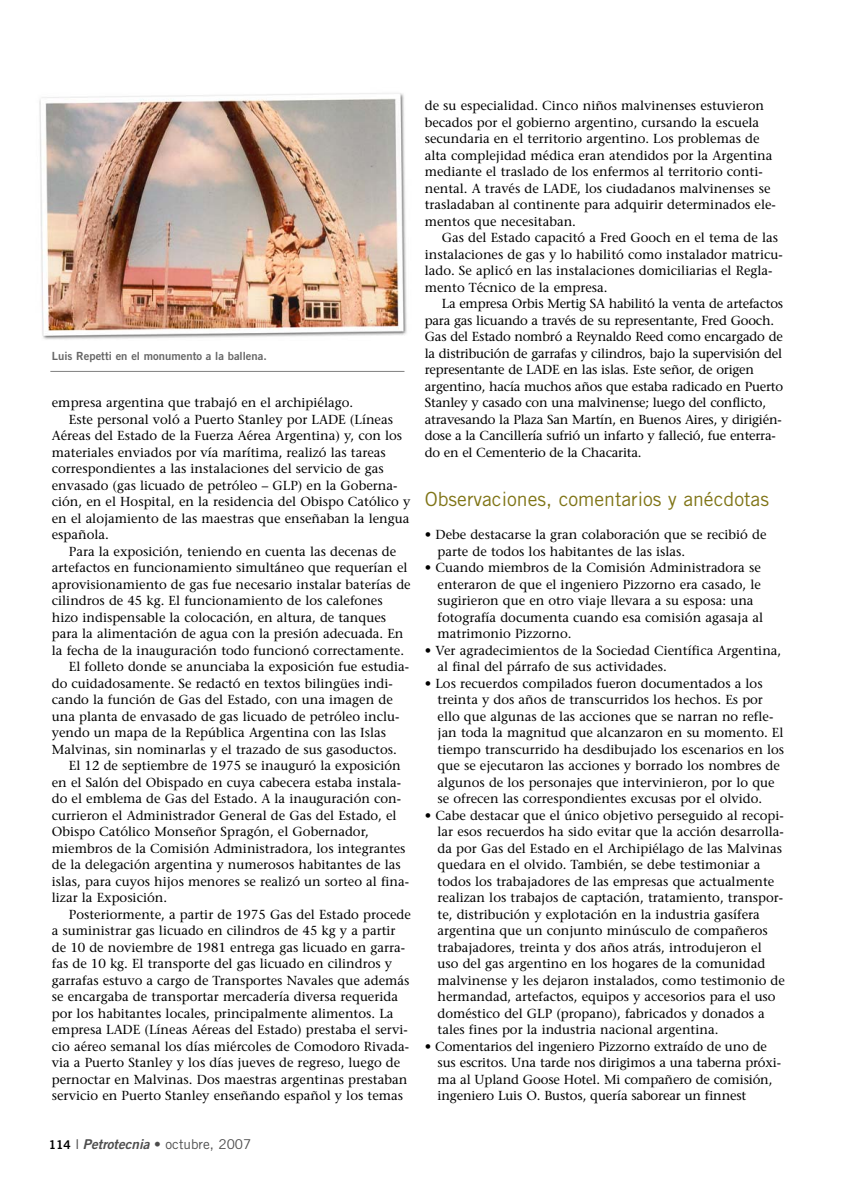
<style>
.page{position:relative;width:851px;height:1191px;background:#fff}
.page>*{position:absolute;margin:0;border:0;box-sizing:border-box;transform-origin:0 0}
.t1{font:19.5px "Trade Gothic";color:#807517}
.t2{font:13.5px "Trade Gothic";color:#4d4d4d}
.t3{font:13.05px/16.5px "Stone Serif";color:#000}
.t4{font:11.25px "Trade Gothic Bold Two";color:#666}
.s1{font-family:"Trade Gothic Bold Two";font-size:12px;color:#000}
.s2{font-family:"Trade Gothic Bold Two";font-style:italic}
</style>
<div class="page">
<img style="left:39px;top:93px;width:368px;height:247px">
<hr style="left:50px;top:371px;width:354px;height:1px;background:#808080">
<p class="t4" style="left:52px;top:352px;width:216px">Luis Repetti en el monumento a la ballena.</p>
<p class="t3" style="left:52px;top:395px;width:303px">empresa argentina que trabajó en el archipiélago.</p>
<p class="t3" style="left:69px;top:412px;width:325px">Este personal voló a Puerto Stanley por LADE (Líneas</p>
<p class="t3" style="left:52px;top:428px;width:352px">Aéreas del Estado de la Fuerza Aérea Argentina) y, con los</p>
<p class="t3" style="left:52px;top:445px;width:335px">materiales enviados por vía marítima, realizó las tareas</p>
<p class="t3" style="left:52px;top:461px;width:333px">correspondientes a las instalaciones del servicio de gas</p>
<p class="t3" style="left:52px;top:478px;width:347px">envasado (gas licuado de petróleo – GLP) en la Goberna-</p>
<p class="t3" style="left:52px;top:494px;width:360px">ción, en el Hospital, en la residencia del Obispo Católico y</p>
<p class="t3" style="left:52px;top:511px;width:359px">en el alojamiento de las maestras que enseñaban la lengua</p>
<p class="t3" style="left:52px;top:527px;width:59px">española.</p>
<p class="t3" style="left:69px;top:544px;width:329px">Para la exposición, teniendo en cuenta las decenas de</p>
<p class="t3" style="left:52px;top:560px;width:357px">artefactos en funcionamiento simultáneo que requerían el</p>
<p class="t3" style="left:52px;top:577px;width:360px">aprovisionamiento de gas fue necesario instalar baterías de</p>
<p class="t3" style="left:52px;top:593px;width:332px">cilindros de 45 kg. El funcionamiento de los calefones</p>
<p class="t3" style="left:52px;top:610px;width:336px">hizo indispensable la colocación, en altura, de tanques</p>
<p class="t3" style="left:52px;top:626px;width:353px">para la alimentación de agua con la presión adecuada. En</p>
<p class="t3" style="left:52px;top:643px;width:353px">la fecha de la inauguración todo funcionó correctamente.</p>
<p class="t3" style="left:69px;top:659px;width:341px">El folleto donde se anunciaba la exposición fue estudia-</p>
<p class="t3" style="left:52px;top:676px;width:342px">do cuidadosamente. Se redactó en textos bilingües indi-</p>
<p class="t3" style="left:52px;top:692px;width:342px">cando la función de Gas del Estado, con una imagen de</p>
<p class="t3" style="left:52px;top:709px;width:349px">una planta de envasado de gas licuado de petróleo inclu-</p>
<p class="t3" style="left:52px;top:725px;width:335px">yendo un mapa de la República Argentina con las Islas</p>
<p class="t3" style="left:52px;top:742px;width:346px">Malvinas, sin nominarlas y el trazado de sus gasoductos.</p>
<p class="t3" style="left:69px;top:758px;width:333px">El 12 de septiembre de 1975 se inauguró la exposición</p>
<p class="t3" style="left:52px;top:775px;width:351px">en el Salón del Obispado en cuya cabecera estaba instala-</p>
<p class="t3" style="left:52px;top:791px;width:351px">do el emblema de Gas del Estado. A la inauguración con-</p>
<p class="t3" style="left:52px;top:808px;width:346px">currieron el Administrador General de Gas del Estado, el</p>
<p class="t3" style="left:52px;top:824px;width:318px">Obispo Católico Monseñor Spragón, el Gobernador,</p>
<p class="t3" style="left:52px;top:841px;width:355px">miembros de la Comisión Administradora, los integrantes</p>
<p class="t3" style="left:52px;top:857px;width:350px">de la delegación argentina y numerosos habitantes de las</p>
<p class="t3" style="left:52px;top:874px;width:359px">islas, para cuyos hijos menores se realizó un sorteo al fina-</p>
<p class="t3" style="left:52px;top:890px;width:117px">lizar la Exposición.</p>
<p class="t3" style="left:69px;top:907px;width:343px">Posteriormente, a partir de 1975 Gas del Estado procede</p>
<p class="t3" style="left:52px;top:923px;width:345px">a suministrar gas licuado en cilindros de 45 kg y a partir</p>
<p class="t3" style="left:52px;top:940px;width:355px">de 10 de noviembre de 1981 entrega gas licuado en garra-</p>
<p class="t3" style="left:52px;top:956px;width:342px">fas de 10 kg. El transporte del gas licuado en cilindros y</p>
<p class="t3" style="left:52px;top:973px;width:359px">garrafas estuvo a cargo de Transportes Navales que además</p>
<p class="t3" style="left:52px;top:989px;width:347px">se encargaba de transportar mercadería diversa requerida</p>
<p class="t3" style="left:52px;top:1006px;width:343px">por los habitantes locales, principalmente alimentos. La</p>
<p class="t3" style="left:52px;top:1022px;width:357px">empresa LADE (Líneas Aéreas del Estado) prestaba el servi-</p>
<p class="t3" style="left:52px;top:1039px;width:358px">cio aéreo semanal los días miércoles de Comodoro Rivada-</p>
<p class="t3" style="left:52px;top:1055px;width:350px">via a Puerto Stanley y los días jueves de regreso, luego de</p>
<p class="t3" style="left:52px;top:1072px;width:357px">pernoctar en Malvinas. Dos maestras argentinas prestaban</p>
<p class="t3" style="left:52px;top:1088px;width:353px">servicio en Puerto Stanley enseñando español y los temas</p>
<p class="t2" style="left:49px;top:1139px;width:204px"><span class="s1">114</span> I <span class="s2">Petrotecnia</span> • octubre, 2007</p>
<p class="t3" style="left:424px;top:98px;width:352px">de su especialidad. Cinco niños malvinenses estuvieron becados por el gobierno argentino, cursando la escuela secundaria en el territorio argentino. Los problemas de alta complejidad médica eran atendidos por la Argentina mediante el traslado de los enfermos al territorio conti&shy;nental. A través de LADE, los ciudadanos malvinenses se trasladaban al continente para adquirir determinados ele&shy;mentos que necesitaban.</p>
<p class="t3" style="left:424px;top:230px;width:359px;text-indent:17px">Gas del Estado capacitó a Fred Gooch en el tema de las instalaciones de gas y lo habilitó como instalador matricu&shy;lado. Se aplicó en las instalaciones domiciliarias el Regla&shy;mento Técnico de la empresa.</p>
<p class="t3" style="left:424px;top:296px;width:360px;text-indent:17px">La empresa Orbis Mertig SA habilitó la venta de artefactos para gas licuando a través de su representante, Fred Gooch.<br>Gas del Estado nombró a Reynaldo Reed como encargado de la distribución de garrafas y cilindros, bajo la supervisión del representante de LADE en las islas. Este señor, de origen argentino, hacía muchos años que estaba radicado en Puerto Stanley y casado con una malvinense; luego del conflicto, atravesando la Plaza San Martín, en Buenos Aires, y dirigién&shy;dose a la Cancillería sufrió un infarto y falleció, fue enterra&shy;do en el Cementerio de la Chacarita.</p>
<h1 class="t1" style="left:424px;top:492px;width:345px">Observaciones, comentarios y anécdotas</h1>
<p class="t3" style="left:437px;top:527px;width:330px;text-indent:-13px">• Debe destacarse la gran colaboración que se recibió de parte de todos los habitantes de las islas.</p>
<p class="t3" style="left:437px;top:560px;width:327px;text-indent:-13px">• Cuando miembros de la Comisión Administradora se enteraron de que el ingeniero Pizzorno era casado, le sugirieron que en otro viaje llevara a su esposa: una fotografía documenta cuando esa comisión agasaja al matrimonio Pizzorno.</p>
<p class="t3" style="left:437px;top:643px;width:345px;text-indent:-13px">• Ver agradecimientos de la Sociedad Científica Argentina, al final del párrafo de sus actividades.</p>
<p class="t3" style="left:437px;top:676px;width:348px;text-indent:-13px">• Los recuerdos compilados fueron documentados a los treinta y dos años de transcurridos los hechos. Es por ello que algunas de las acciones que se narran no refle&shy;jan toda la magnitud que alcanzaron en su momento. El tiempo transcurrido ha desdibujado los escenarios en los que se ejecutaron las acciones y borrado los nombres de algunos de los personajes que intervinieron, por lo que se ofrecen las correspondientes excusas por el olvido.</p>
<p class="t3" style="left:437px;top:808px;width:349px;text-indent:-13px">• Cabe destacar que el único objetivo perseguido al recopi&shy;lar esos recuerdos ha sido evitar que la acción desarrolla&shy;da por Gas del Estado en el Archipiélago de las Malvinas quedara en el olvido. También, se debe testimoniar a todos los trabajadores de las empresas que actualmente realizan los trabajos de captación, tratamiento, transpor&shy;te, distribución y explotación en la industria gasífera argentina que un conjunto minúsculo de compañeros trabajadores, treinta y dos años atrás, introdujeron el uso del gas argentino en los hogares de la comunidad malvinense y les dejaron instalados, como testimonio de hermandad, artefactos, equipos y accesorios para el uso doméstico del GLP (propano), fabricados y donados a tales fines por la industria nacional argentina.</p>
<p class="t3" style="left:437px;top:1039px;width:345px;text-indent:-13px">• Comentarios del ingeniero Pizzorno extraído de uno de sus escritos. Una tarde nos dirigimos a una taberna próxi&shy;ma al Upland Goose Hotel. Mi compañero de comisión, ingeniero Luis O. Bustos, quería saborear un finnest</p>
</div>
